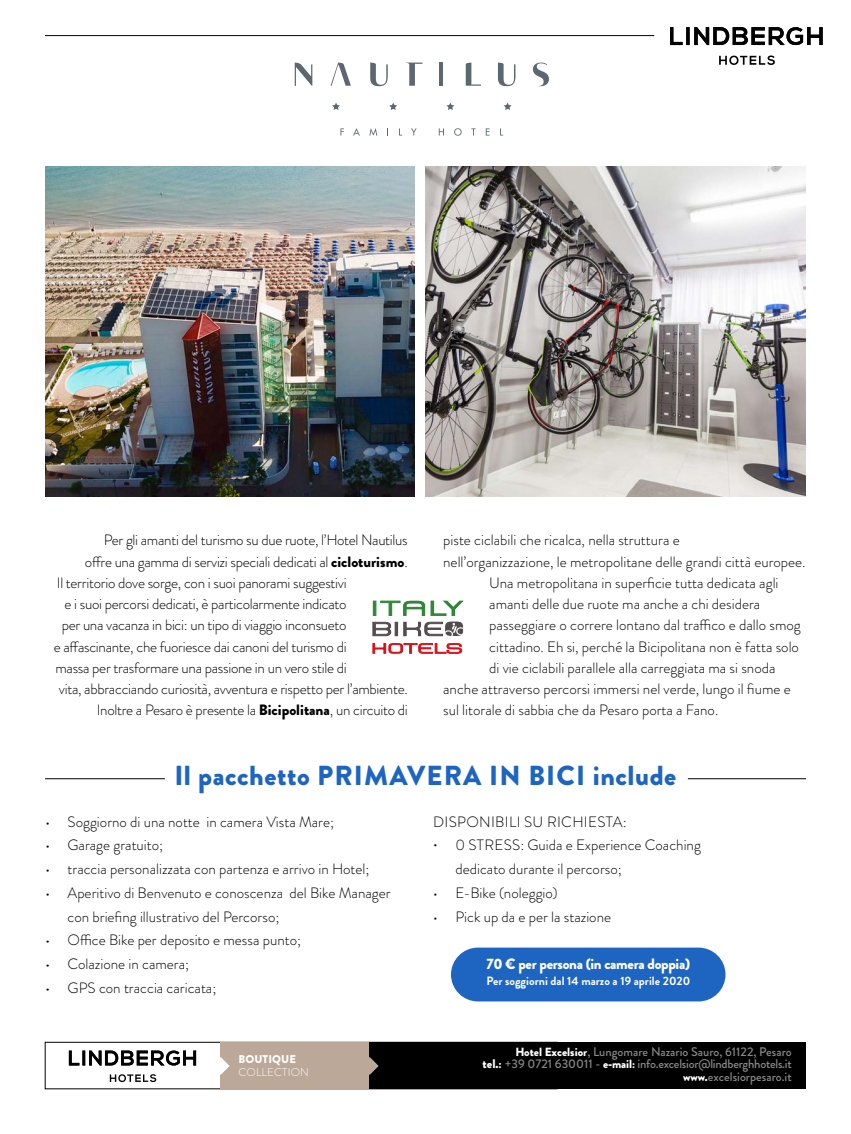
<style>
.page{position:relative;width:851px;height:1134px;background:#fff}
.page>*{position:absolute;margin:0;border:0;box-sizing:border-box;transform-origin:0 0}
.t1{font:900 27.5px "Brandon Grotesque";letter-spacing:.02em;color:#1e65c1}
.t2{font:300 15px/23.8px "Brandon Grotesque";color:#000}
.t3{font:300 15px "Brandon Grotesque";letter-spacing:-.02em;color:#000}
.t4{font:900 15px "Brandon Grotesque";letter-spacing:-.02em;color:#fff}
.t5{font:300 15px "Brandon Grotesque";letter-spacing:.02em;color:#000}
.t6{font:500 12.5px/12.5px "Brandon Grotesque";color:#878787;text-align:right}
.t7{font:700 12px "Brandon Grotesque";color:#fff}
.t8{font:300 11.25px "Brandon Grotesque";letter-spacing:.01em;color:#fff}
.t9{font:900 11.25px "Brandon Grotesque";letter-spacing:.01em;color:#fff}
.s1{font-weight:900}
.s2{font-weight:900;font-size:11.88px;color:#fff}
.s3{font-weight:900;color:#fff}
</style>
<div class="page">
<div style="left:45px;top:1042px;width:512px;height:47px;border:1px solid #000"></div>
<div style="left:220px;top:1042px;width:512px;height:47px;background:#bba899"></div>
<svg style="left:69px;top:1050px;width:127px;height:15px"></svg>
<svg style="left:110px;top:1074px;width:46px;height:8px"></svg>
<svg style="left:220px;top:1057px;width:9px;height:18px"></svg>
<div style="left:369px;top:1042px;width:436px;height:47px;background:#000"></div>
<svg style="left:369px;top:1057px;width:9px;height:18px"></svg>
<svg style="left:340px;top:128px;width:4px;height:8px"></svg>
<svg style="left:353px;top:128px;width:7px;height:8px"></svg>
<svg style="left:369px;top:128px;width:8px;height:8px"></svg>
<svg style="left:399px;top:128px;width:3px;height:8px"></svg>
<svg style="left:411px;top:128px;width:5px;height:8px"></svg>
<svg style="left:438px;top:128px;width:6px;height:8px"></svg>
<svg style="left:454px;top:128px;width:7px;height:8px"></svg>
<svg style="left:471px;top:128px;width:4px;height:8px"></svg>
<svg style="left:485px;top:128px;width:4px;height:8px"></svg>
<svg style="left:500px;top:128px;width:3px;height:8px"></svg>
<svg style="left:332px;top:103px;width:8px;height:7px"></svg>
<svg style="left:389px;top:103px;width:8px;height:7px"></svg>
<svg style="left:446px;top:103px;width:8px;height:7px"></svg>
<svg style="left:503px;top:103px;width:8px;height:7px"></svg>
<svg style="left:295px;top:62px;width:17px;height:24px"></svg>
<svg style="left:330px;top:63px;width:21px;height:23px"></svg>
<svg style="left:370px;top:63px;width:17px;height:23px"></svg>
<svg style="left:498px;top:63px;width:17px;height:23px"></svg>
<svg style="left:407px;top:63px;width:15px;height:23px"></svg>
<svg style="left:465px;top:63px;width:16px;height:23px"></svg>
<hr style="left:439px;top:63px;width:4px;height:23px;background:#5d6771">
<svg style="left:533px;top:63px;width:16px;height:23px"></svg>
<img style="left:45px;top:167px;width:370px;height:329px">
<img style="left:425px;top:167px;width:380px;height:329px">
<svg style="left:372px;top:600px;width:91px;height:54px"></svg>
<hr style="left:45px;top:778px;width:120px;height:1px;background:#000">
<hr style="left:687px;top:778px;width:118px;height:1px;background:#000">
<div style="left:451px;top:947px;width:274px;height:54px;background:#1e65c1;border-radius:27px"></div>
<svg style="left:670px;top:27px;width:152px;height:18px"></svg>
<svg style="left:719px;top:55px;width:55px;height:10px"></svg>
<hr style="left:45px;top:35px;width:609px;height:1px;background:#000">
<p class="t3" style="left:104px;top:530px;width:305px">Per gli amanti del turismo su due ruote, l’Hotel Nautilus</p>
<p class="t3" style="left:85px;top:551px;width:324px">offre una gamma di servizi speciali dedicati al <span class="s1">cicloturismo</span>.</p>
<p class="t3" style="left:57px;top:572px;width:291px">Il territorio dove sorge, con i suoi panorami suggestivi</p>
<p class="t3" style="left:64px;top:594px;width:283px">e i suoi percorsi dedicati, è particolarmente indicato</p>
<p class="t3" style="left:62px;top:615px;width:286px">per una vacanza in bici: un tipo di viaggio inconsueto</p>
<p class="t3" style="left:54px;top:636px;width:294px">e affascinante, che fuoriesce dai canoni del turismo di</p>
<p class="t3" style="left:55px;top:657px;width:293px">massa per trasformare una passione in un vero stile di</p>
<p class="t3" style="left:59px;top:679px;width:350px">vita, abbracciando curiosità, avventura e rispetto per l’ambiente.</p>
<p class="t3" style="left:97px;top:700px;width:312px">Inoltre a Pesaro è presente la <span class="s1">Bicipolitana</span>, un circuito di</p>
<p class="t2" style="left:443px;top:528px;width:238px">piste ciclabili che ricalca, nella struttura e</p>
<p class="t2" style="left:443px;top:550px;width:364px">nell’organizzazione, le metropolitane delle grandi città europee.</p>
<p class="t2" style="left:489px;top:571px;width:291px">Una metropolitana in superficie tutta dedicata agli</p>
<p class="t2" style="left:489px;top:592px;width:272px">amanti delle due ruote ma anche a chi desidera</p>
<p class="t2" style="left:489px;top:613px;width:313px">passeggiare o correre lontano dal traffico e dallo smog</p>
<p class="t2" style="left:489px;top:635px;width:311px">cittadino. Eh si, perché la Bicipolitana non è fatta solo</p>
<p class="t2" style="left:489px;top:656px;width:287px">di vie ciclabili parallele alla carreggiata ma si snoda</p>
<p class="t2" style="left:443px;top:677px;width:349px">anche attraverso percorsi immersi nel verde, lungo il fiume e</p>
<p class="t2" style="left:443px;top:698px;width:276px">sul litorale di sabbia che da Pesaro porta a Fano.</p>
<h1 class="t1" style="left:174px;top:756px;width:503px">Il pacchetto PRIMAVERA IN BICI include</h1>
<p class="t2" style="left:45px;top:810px;width:290px">• Soggiorno di una notte in camera Vista Mare;</p>
<p class="t2" style="left:45px;top:833px;width:120px">• Garage gratuito;</p>
<p class="t2" style="left:45px;top:857px;width:326px">• traccia personalizzata con partenza e arrivo in Hotel;</p>
<p class="t2" style="left:68px;top:881px;width:324px;text-indent:-22px">• Aperitivo di Benvenuto e conoscenza del Bike Manager con briefing illustrativo del Percorso;</p>
<p class="t2" style="left:45px;top:928px;width:257px">• Office Bike per deposito e messa punto;</p>
<p class="t2" style="left:45px;top:952px;width:146px">• Colazione in camera;</p>
<p class="t2" style="left:45px;top:976px;width:173px">• GPS con traccia caricata;</p>
<p class="t9" style="left:238px;top:1051px;width:59px">BOUTIQUE</p>
<p class="t8" style="left:238px;top:1064px;width:72px">COLLECTION</p>
<p class="t5" style="left:433px;top:811px;width:195px">DISPONIBILI SU RICHIESTA:</p>
<p class="t2" style="left:455px;top:833px;width:247px;text-indent:-22px">• 0 STRESS: Guida e Experience Coaching dedicato durante il percorso;</p>
<p class="t2" style="left:433px;top:881px;width:126px">• E-Bike (noleggio)</p>
<p class="t2" style="left:433px;top:905px;width:180px">• Pick up da e per la stazione</p>
<p class="t4" style="left:486px;top:953px;width:205px">70 € per persona (in camera doppia)</p>
<p class="t7" style="left:486px;top:972px;width:205px">Per soggiorni dal 14 marzo a 19 aprile 2020</p>
<p class="t6" style="left:482px;top:1045px;width:310px"><span class="s2">Hotel Excelsior</span>, Lungomare Nazario Sauro, 61122, Pesaro<br><span class="s3">tel.:</span> +39 0721 630011 - <span class="s2">e-mail:</span> info.excelsior@lindberghhotels.it <span class="s2">www.</span>excelsiorpesaro.it</p>
</div>
